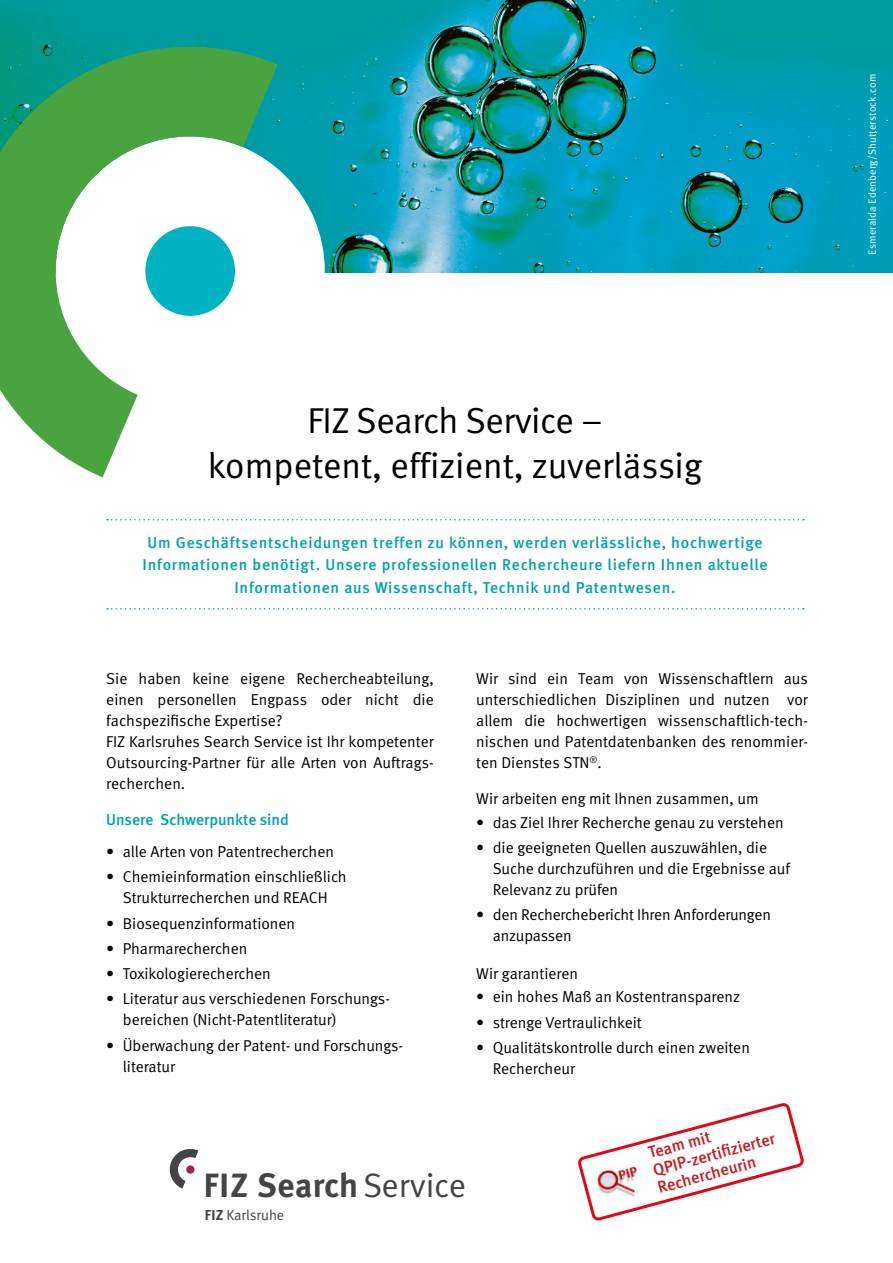
<style>
.page{position:relative;width:893px;height:1263px;background:#fff}
.page>*{position:absolute;margin:0;border:0;box-sizing:border-box;transform-origin:0 0}
.t1{font:36px/45px "Meta Normal LF";letter-spacing:-.005em;color:#000;text-align:center}
.t2{font:700 33.6px "Meta";letter-spacing:.02em;color:#444346}
.t3{font:16.5px/18px "Meta Medium LF";color:#cd171a}
.t4{font:15.75px/21px "Meta Normal LF";color:#000}
.t5{font:15.75px/22.5px "Meta Medium LF";letter-spacing:.05em;color:#00a1b1;text-align:center}
.t6{font:15.75px "Meta Medium LF";color:#00a1b1}
.t7{font:14.4px "Meta Normal";letter-spacing:-.005em;color:#444346}
.t8{font:10.5px "Meta Normal LF";letter-spacing:.015em;color:#fff}
.s1{font-family:"Meta Normal";font-weight:400}
.s2{font-family:"Meta";font-weight:700}
</style>
<div class="page">
<svg style="left:169px;top:1149px;width:29px;height:39px"></svg>
<div style="left:186px;top:1165px;width:9px;height:9px;background:#a62055;border-radius:50%"></div>
<img style="left:0;top:0;width:893px;height:272px">
<div style="left:56px;top:136px;width:269px;height:270px;background:#fff;border-radius:50%"></div>
<svg style="left:0;top:16px;width:278px;height:461px"></svg>
<div style="left:145px;top:226px;width:90px;height:90px;background:#00b3c2;border-radius:50%"></div>
<svg style="left:107px;top:519px;width:697px;height:1px"></svg>
<svg style="left:107px;top:608px;width:697px;height:1px"></svg>
<svg style="left:578px;top:1103px;width:226px;height:118px"></svg>
<img style="left:595px;top:1161px;width:53px;height:44px">
<p class="t8" style="left:866px;top:255px;width:183px;rotate:-90deg">Esmeralda Edenberg/Shutterstock.com</p>
<h1 class="t1" style="left:208px;top:397px;width:496px">FIZ Search Service –<br>kompetent, effizient, zuverlässig</h1>
<p class="t5" style="left:143px;top:531px;width:626px">Um Geschäftsentscheidungen treffen zu können, werden verlässliche, hochwertige<br>Informationen benötigt. Unsere professionellen Rechercheure liefern Ihnen aktuelle<br>Informationen aus Wissenschaft, Technik und Patentwesen.</p>
<p class="t4" style="left:106px;top:668px;width:329px">Sie haben keine eigene Rechercheabteilung, einen personellen Engpass oder nicht die fachspezifische Expertise?<br>FIZ Karlsruhes Search Service ist Ihr kompetenter Outsourcing-Partner für alle Arten von Auftrags&shy;recherchen.</p>
<p class="t6" style="left:106px;top:811px;width:184px">Unsere Schwerpunkte sind</p>
<p class="t4" style="left:106px;top:841px;width:229px">• alle Arten von Patentrecherchen</p>
<p class="t4" style="left:106px;top:866px;width:242px;text-align:center">• Chemieinformation einschließlich<br>Strukturrecherchen und REACH</p>
<p class="t4" style="left:106px;top:912px;width:190px">• Biosequenzinformationen</p>
<p class="t4" style="left:106px;top:938px;width:143px">• Pharmarecherchen</p>
<p class="t4" style="left:106px;top:963px;width:166px">• Toxikologierecherchen</p>
<p class="t4" style="left:123px;top:988px;width:269px;text-indent:-17px">• Literatur aus verschiedenen Forschungs&shy;bereichen (Nicht-Patentliteratur)</p>
<p class="t4" style="left:123px;top:1034px;width:282px;text-indent:-17px">• Überwachung der Patent- und Forschungs&shy;literatur</p>
<p class="t4" style="left:476px;top:668px;width:333px;text-align:justify">Wir sind ein Team von Wissenschaftlern aus unterschiedlichen Disziplinen und nutzen vor allem die hochwertigen wissenschaftlich-tech&shy;nischen und Patentdatenbanken des renommier&shy;ten Dienstes STN<sup>®</sup>.</p>
<p class="t4" style="left:476px;top:788px;width:284px">Wir arbeiten eng mit Ihnen zusammen, um</p>
<p class="t4" style="left:476px;top:811px;width:309px">• das Ziel Ihrer Recherche genau zu verstehen</p>
<p class="t4" style="left:493px;top:837px;width:299px;text-indent:-17px">• die geeigneten Quellen auszuwählen, die<br>Suche durchzuführen und die Ergebnisse auf<br>Relevanz zu prüfen</p>
<p class="t4" style="left:493px;top:904px;width:280px;text-indent:-17px">• den Recherchebericht Ihren Anforderungen anzupassen</p>
<p class="t4" style="left:476px;top:963px;width:103px">Wir garantieren</p>
<p class="t4" style="left:476px;top:986px;width:265px">• ein hohes Maß an Kostentransparenz</p>
<p class="t4" style="left:476px;top:1011px;width:167px">• strenge Vertraulichkeit</p>
<p class="t4" style="left:493px;top:1036px;width:259px;text-indent:-17px">• Qualitätskontrolle durch einen zweiten<br>Rechercheur</p>
<h2 class="t2" style="left:204px;top:1164px;width:264px">FIZ Search <span class="s1">Service</span></h2>
<p class="t7" style="left:205px;top:1207px;width:81px"><span class="s2">FIZ</span> Karlsruhe</p>
<p class="t3" style="left:646px;top:1144px;width:127px;rotate:-15deg">Team mit<br>QPIP-zertifi zierter<br>Rechercheurin</p>
</div>
